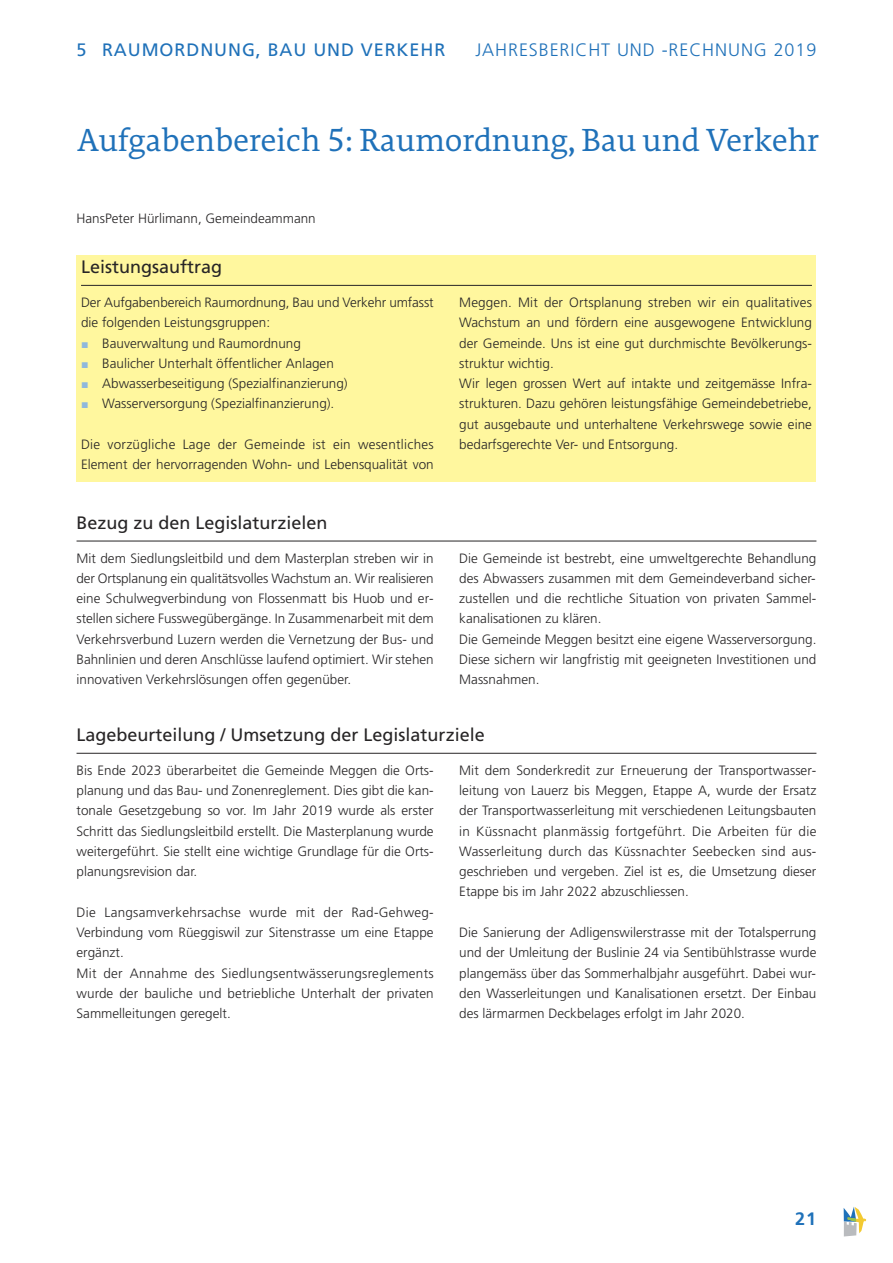
<style>
.page{position:relative;width:893px;height:1263px;background:#fff}
.page>*{position:absolute;margin:0;border:0;box-sizing:border-box;transform-origin:0 0}
.t1{font:300 31.5px "Edit Serif Pro";letter-spacing:-.01em;color:#1f71b9}
.t2{font:18px "Frutiger";color:#272526}
.t3{font:300 18px "Frutiger";letter-spacing:.05em;color:#1f71b9}
.t4{font:18px "Frutiger";letter-spacing:.05em;color:#1f71b9}
.t5{font:700 18px "Frutiger";color:#1f71b9}
.t6{font:300 13.5px/20.2px "Frutiger";color:#272526;text-align:justify}
.s1{font-family:"European Pi Three";font-weight:400;color:#8fb8dc}
</style>
<div class="page">
<svg style="left:844px;top:1207px;width:22px;height:29px"></svg>
<div style="left:77px;top:255px;width:739px;height:226px;background:#fff79e"></div>
<hr style="left:81px;top:285px;width:731px;height:1px;background:#272526">
<hr style="left:77px;top:541px;width:739px;height:1px;background:#272526">
<hr style="left:77px;top:753px;width:739px;height:1px;background:#272526">
<p class="t4" style="left:77px;top:43px;width:370px">5 RAUMORDNUNG, BAU UND VERKEHR</p>
<p class="t3" style="left:475px;top:43px;width:343px">JAHRESBERICHT UND -RECHNUNG 2019</p>
<p class="t1" style="left:77px;top:121px;width:744px">Aufgabenbereich 5: Raumordnung, Bau und Verkehr</p>
<p class="t6" style="left:77px;top:209px;width:241px">HansPeter Hürlimann, Gemeindeammann</p>
<p class="t2" style="left:81px;top:260px;width:143px">Leistungsauftrag</p>
<p class="t6" style="left:81px;top:293px;width:354px">Der Aufgabenbereich Raumordnung, Bau und Verkehr umfasst die folgenden Leistungsgruppen:</p>
<p class="t6" style="left:81px;top:334px;width:221px"><span class="s1">-</span> Bauverwaltung und Raumordnung</p>
<p class="t6" style="left:81px;top:354px;width:254px"><span class="s1">-</span> Baulicher Unterhalt öffentlicher Anlagen</p>
<p class="t6" style="left:81px;top:374px;width:268px"><span class="s1">-</span> Abwasserbeseitigung (Spezialfinanzierung)</p>
<p class="t6" style="left:81px;top:395px;width:255px"><span class="s1">-</span> Wasserversorgung (Spezialfinanzierung).</p>
<p class="t6" style="left:81px;top:435px;width:354px">Die vorzügliche Lage der Gemeinde ist ein wesentliches<br>Element der hervorragenden Wohn- und Lebensqualität von</p>
<p class="t6" style="left:459px;top:293px;width:354px">Meggen. Mit der Ortsplanung streben wir ein qualitatives Wachs tum an und fördern eine ausgewogene Entwicklung der Gemeinde. Uns ist eine gut durchmischte Bevölkerungs&shy;struktur wichtig.</p>
<p class="t6" style="left:459px;top:374px;width:354px">Wir legen grossen Wert auf intakte und zeitgemässe Infra&shy;strukturen. Dazu gehören leistungsfähige Gemeindebetriebe, gut ausgebaute und unterhaltene Verkehrswege sowie eine bedarfsgerechte Ver- und Entsorgung.</p>
<p class="t2" style="left:77px;top:515px;width:253px">Bezug zu den Legislaturzielen</p>
<p class="t6" style="left:77px;top:549px;width:359px">Mit dem Siedlungsleitbild und dem Masterplan streben wir in der Ortsplanung ein qualitätsvolles Wachstum an. Wir realisieren eine Schulwegverbindung von Flossenmatt bis Huob und er&shy;stellen sichere Fusswegübergänge. In Zusammenarbeit mit dem Verkehrsverbund Luzern werden die Vernetzung der Bus- und Bahnlinien und deren Anschlüsse laufend optimiert. Wir stehen innovativen Verkehrslösungen offen gegenüber.</p>
<p class="t6" style="left:459px;top:549px;width:359px">Die Gemeinde ist bestrebt, eine umweltgerechte Behandlung des Abwassers zusammen mit dem Gemeindeverband sicher&shy;zustellen und die rechtliche Situation von privaten Sammel&shy;kanalisationen zu klären.</p>
<p class="t6" style="left:459px;top:630px;width:359px">Die Gemeinde Meggen besitzt eine eigene Wasserversorgung.<br>Diese sichern wir langfristig mit geeigneten Investitionen und Massnahmen.</p>
<p class="t2" style="left:77px;top:727px;width:410px">Lagebeurteilung / Umsetzung der Legislaturziele</p>
<p class="t6" style="left:77px;top:761px;width:359px">Bis Ende 2023 überarbeitet die Gemeinde Meggen die Orts&shy;planung und das Bau- und Zonenreglement. Dies gibt die kan&shy;tonale Gesetzgebung so vor. Im Jahr 2019 wurde als erster Schritt das Siedlungsleitbild erstellt. Die Masterplanung wurde weitergeführt. Sie stellt eine wichtige Grundlage für die Orts&shy;planungsrevision dar.</p>
<p class="t6" style="left:77px;top:903px;width:359px">Die Langsamverkehrsachse wurde mit der Rad-Gehweg-Verbindung vom Rüeggiswil zur Sitenstrasse um eine Etappe ergänzt.</p>
<p class="t6" style="left:77px;top:964px;width:359px">Mit der Annahme des Siedlungsentwässerungsreglements wurde der bauliche und betriebliche Unterhalt der privaten Sammelleitungen geregelt.</p>
<p class="t6" style="left:459px;top:761px;width:359px">Mit dem Sonderkredit zur Erneuerung der Transportwasse r - leitung von Lauerz bis Meggen, Etappe A, wurde der Ersatz der Transportwasserleitung mit verschiedenen Leitungsbauten in Küssnacht planmässig fortgeführt. Die Arbeiten für die Wasser leitung durch das Küssnachter Seebecken sind aus&shy;geschrieben und vergeben. Ziel ist es, die Umsetzung dieser Etappe bis im Jahr 2022 abzuschliessen.</p>
<p class="t6" style="left:459px;top:923px;width:359px">Die Sanierung der Adligenswilerstrasse mit der Totalsperrung und der Umleitung der Buslinie 24 via Sentibühlstrasse wurde plangemäss über das Sommerhalbjahr ausgeführt. Dabei wur&shy;den Wasserleitungen und Kanalisationen ersetzt. Der Einbau des lärmarmen Deckbelages erfolgt im Jahr 2020.</p>
<p class="t5" style="left:795px;top:1212px;width:22px">21</p>
</div>
